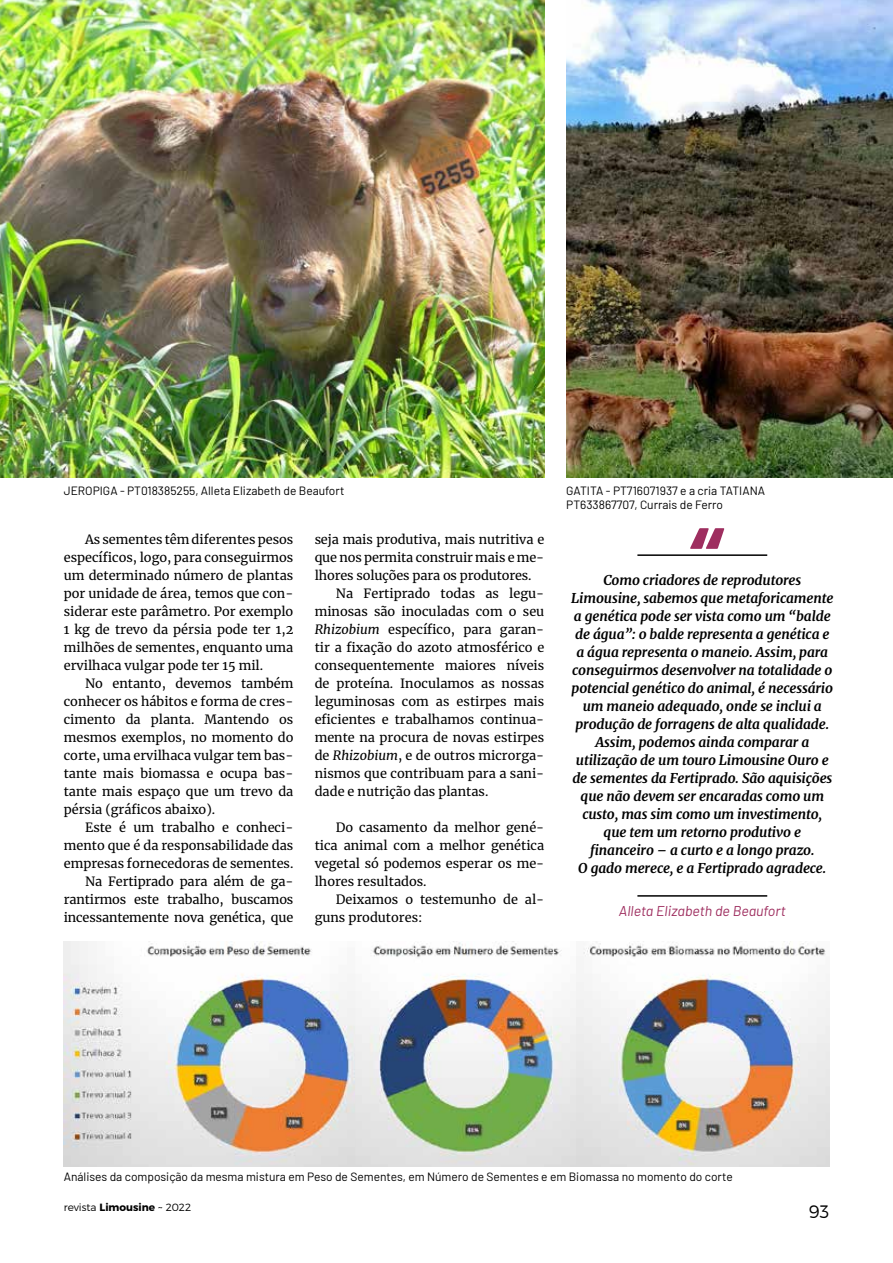
<style>
.page{position:relative;width:893px;height:1263px;background:#fff}
.page>*{position:absolute;margin:0;border:0;box-sizing:border-box;transform-origin:0 0}
.t1{font:italic 700 91.5px "Barlow";color:#9e2e5f}
.t2{font:300 18px "Montserrat";color:#000}
.t3{font:italic 14.25px "Barlow";color:#9e2e5f}
.t4{font:italic 700 13.5px/18px "Merriweather";letter-spacing:-.01em;color:#000;text-align:center}
.t5{font:12.75px/18px "Merriweather";color:#000;text-align:justify}
.t6{font:12px/14.4px "Barlow";color:#000}
.t7{font:300 10.5px "Montserrat";color:#000}
.s1{font-style:italic}
.s2{font-weight:700}
</style>
<div class="page">
<img style="left:64px;top:942px;width:765px;height:224px">
<img style="left:0;top:0;width:544px;height:477px">
<img style="left:566px;top:0;width:327px;height:477px">
<hr style="left:637px;top:554px;width:130px;height:2px;background:#000">
<hr style="left:637px;top:895px;width:130px;height:2px;background:#000">
<p class="t6" style="left:64px;top:482px;width:282px">JEROPIGA - PT018385255, Alleta Elizabeth de Beaufort</p>
<p class="t5" style="left:64px;top:530px;width:231px;text-indent:21px">As sementes têm diferentes pesos específicos, logo, para conseguirmos um determinado número de plantas por unidade de área, temos que con&shy;siderar este parâmetro. Por exemplo 1 kg de trevo da pérsia pode ter 1,2 milhões de sementes, enquanto uma ervilhaca vulgar pode ter 15 mil.</p>
<p class="t5" style="left:64px;top:674px;width:231px;text-indent:21px">No entanto, devemos também conhecer os hábitos e forma de cres&shy;cimento da planta. Mantendo os mesmos exemplos, no momento do corte, uma ervilhaca vulgar tem bas&shy;tante mais biomassa e ocupa bas&shy;tante mais espaço que um trevo da pérsia (gráficos abaixo).</p>
<p class="t5" style="left:64px;top:818px;width:231px;text-align:right">Este é um trabalho e conheci&shy;mento que é da responsabilidade das empresas fornecedoras de sementes.<br>Na Fertiprado para além de ga&shy;rantirmos este trabalho, buscamos incessantemente nova genética, que</p>
<p class="t5" style="left:315px;top:530px;width:231px">seja mais produtiva, mais nutritiva e</p>
<p class="t5" style="left:315px;top:548px;width:231px">que nos permita construir mais e me-</p>
<p class="t5" style="left:315px;top:566px;width:218px">lhores soluções para os produtores.</p>
<p class="t5" style="left:336px;top:584px;width:210px">Na Fertiprado todas as legu-</p>
<p class="t5" style="left:315px;top:602px;width:231px">minosas são inoculadas com o seu</p>
<p class="t5" style="left:315px;top:620px;width:231px"><span class="s1">Rhizobium</span> específico, para garan-</p>
<p class="t5" style="left:315px;top:638px;width:231px">tir a fixação do azoto atmosférico e</p>
<p class="t5" style="left:315px;top:656px;width:231px">consequentemente maiores níveis</p>
<p class="t5" style="left:315px;top:674px;width:231px">de proteína. Inoculamos as nossas</p>
<p class="t5" style="left:315px;top:692px;width:231px">leguminosas com as estirpes mais</p>
<p class="t5" style="left:315px;top:710px;width:231px">eficientes e trabalhamos continua-</p>
<p class="t5" style="left:315px;top:728px;width:231px">mente na procura de novas estirpes</p>
<p class="t5" style="left:315px;top:746px;width:231px">de <span class="s1">Rhizobium</span>, e de outros microrga-</p>
<p class="t5" style="left:315px;top:764px;width:231px">nismos que contribuam para a sani-</p>
<p class="t5" style="left:315px;top:782px;width:175px">dade e nutrição das plantas.</p>
<p class="t5" style="left:315px;top:818px;width:231px;text-indent:21px">Do casamento da melhor gené&shy;tica animal com a melhor genética vegetal só podemos esperar os me&shy;lhores resultados.</p>
<p class="t5" style="left:315px;top:890px;width:231px;text-indent:21px">Deixamos o testemunho de al&shy;guns produtores:</p>
<p class="t6" style="left:566px;top:482px;width:200px">GATITA - PT716071937 e a cria TATIANA<br>PT633867707, Currais de Ferro</p>
<h1 class="t1" style="left:686px;top:492px;width:34px">“</h1>
<p class="t4" style="left:571px;top:571px;width:264px">Como criadores de reprodutores Limousine, sabemos que metaforicamente a genética pode ser vista como um “balde de água”: o balde representa a genética e a água representa o maneio. Assim, para conseguirmos desenvolver na totalidade o potencial genético do animal, é necessário um maneio adequado, onde se inclui a produção de forragens de alta qualidade.<br>Assim, podemos ainda comparar a utilização de um touro Limousine Ouro e de sementes da Fertiprado. São aquisições que não devem ser encaradas como um custo, mas sim como um investimento, que tem um retorno produtivo e financeiro – a curto e a longo prazo.<br>O gado merece, e a Fertiprado agradece.</p>
<p class="t3" style="left:619px;top:900px;width:168px">Alleta Elizabeth de Beaufort</p>
<p class="t6" style="left:64px;top:1169px;width:670px">Análises da composição da mesma mistura em Peso de Sementes, em Número de Sementes e em Biomassa no momento do corte</p>
<p class="t7" style="left:64px;top:1200px;width:129px">revista <span class="s2">Limousine</span> ~ 2022</p>
<h2 class="t2" style="left:809px;top:1200px;width:22px">93</h2>
</div>
